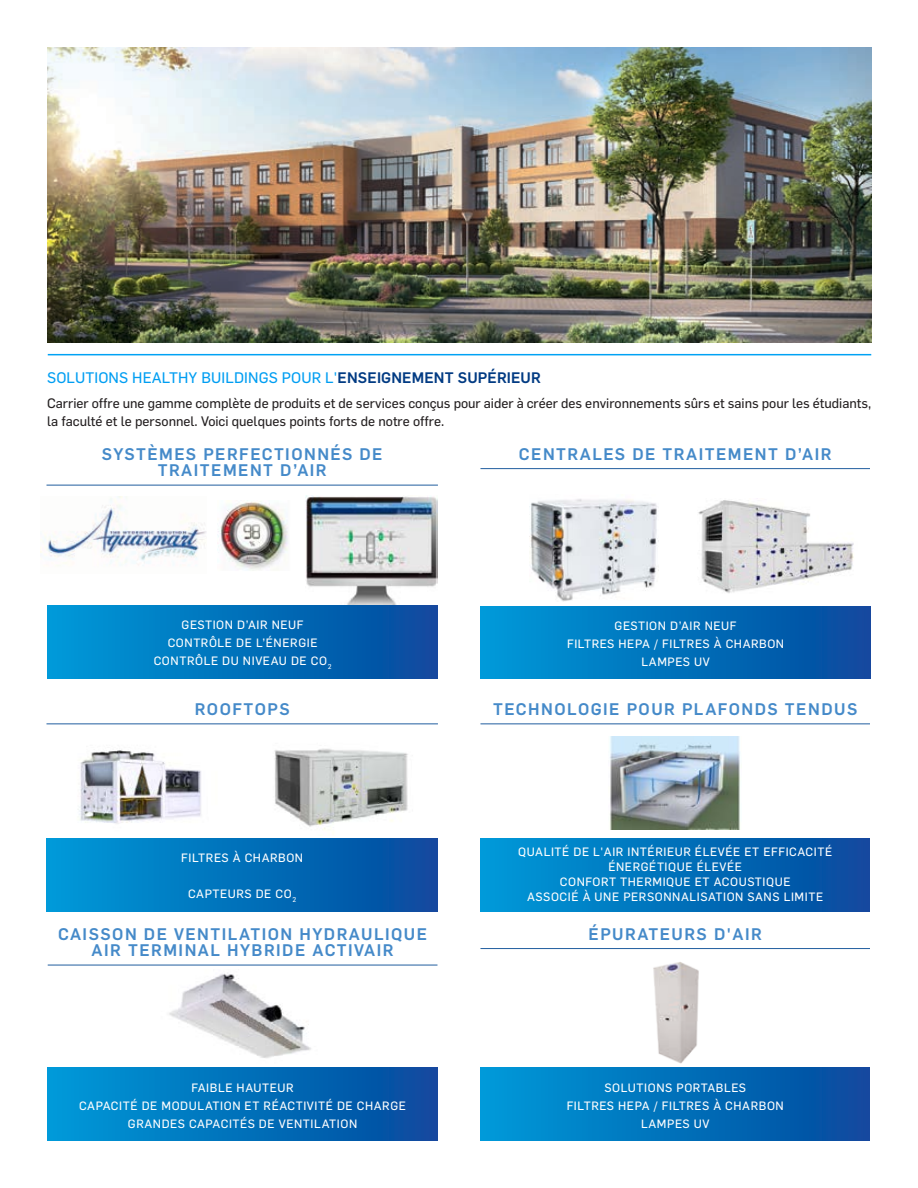
<style>
.page{position:relative;width:918px;height:1188px;background:#fff}
.page>*{position:absolute;margin:0;border:0;box-sizing:border-box;transform-origin:0 0}
.t1{font:500 16.5px/16.5px "Flama";letter-spacing:.09em;color:#458ac9;text-align:center}
.t2{font:15px "Flama Basic";letter-spacing:.01em;color:#009ef2}
.t3{font:13.5px/18px "Flama Basic";color:#231f20}
.t4{font:11.85px/18px "Flama Basic";letter-spacing:.05em;color:#fff;text-align:center}
.s1{font-family:"Flama";font-weight:500;color:#023b83}
</style>
<div class="page">
<img style="left:47px;top:47px;width:824px;height:295px">
<hr style="left:46px;top:485px;width:392px;height:1px;background:#215e9f">
<hr style="left:46px;top:723px;width:392px;height:1px;background:#215e9f">
<hr style="left:48px;top:965px;width:389px;height:1px;background:#215e9f">
<hr style="left:480px;top:468px;width:390px;height:1px;background:#215e9f">
<hr style="left:480px;top:723px;width:390px;height:1px;background:#215e9f">
<hr style="left:480px;top:948px;width:390px;height:1px;background:#215e9f">
<img style="left:218px;top:500px;width:70px;height:71px">
<img style="left:305px;top:496px;width:133px;height:109px">
<img style="left:78px;top:750px;width:123px;height:74px">
<img style="left:274px;top:748px;width:134px;height:82px">
<img style="left:610px;top:736px;width:130px;height:93px">
<img style="left:155px;top:973px;width:164px;height:95px">
<img style="left:653px;top:962px;width:46px;height:102px">
<img style="left:530px;top:499px;width:129px;height:102px">
<img style="left:698px;top:500px;width:156px;height:93px">
<div style="left:47px;top:605px;width:391px;height:73px;background:linear-gradient(to right,#009ad8,#07489d)"></div>
<svg style="left:46px;top:838px;width:392px;height:73px;background:#0171bb"></svg>
<div style="left:48px;top:1068px;width:389px;height:73px;background:linear-gradient(to right,#009ad8,#07489d)"></div>
<div style="left:480px;top:606px;width:391px;height:73px;background:linear-gradient(to right,#009ad8,#07489d)"></div>
<svg style="left:480px;top:838px;width:390px;height:73px;background:#0171ba"></svg>
<svg style="left:480px;top:1068px;width:390px;height:73px;background:#0171ba"></svg>
<hr style="left:48px;top:354px;width:823px;height:1px;background:#00a2f4">
<img style="left:41px;top:497px;width:166px;height:69px">
<p class="t2" style="left:47px;top:367px;width:495px">SOLUTIONS HEALTHY BUILDINGS POUR L'<span class="s1">ENSEIGNEMENT SUPÉRIEUR</span></p>
<p class="t3" style="left:47px;top:393px;width:826px">Carrier offre une gamme complète de produits et de services conçus pour aider à créer des environnements sûrs et sains pour les étudiants, la faculté et le personnel. Voici quelques points forts de notre offre.</p>
<h1 class="t1" style="left:102px;top:444px;width:282px">SYSTÈMES PERFECTIONNÉS DE<br>TRAITEMENT D’AIR</h1>
<h1 class="t1" style="left:519px;top:444px;width:314px">CENTRALES DE TRAITEMENT D’AIR</h1>
<p class="t4" style="left:154px;top:615px;width:179px">GESTION D’AIR NEUF<br>CONTRÔLE DE L’ÉNERGIE<br>CONTRÔLE DU NIVEAU DE CO<sub>2</sub></p>
<h1 class="t1" style="left:195px;top:700px;width:96px">ROOFTOPS</h1>
<p class="t4" style="left:181px;top:848px;width:123px">FILTRES À CHARBON</p>
<p class="t4" style="left:188px;top:884px;width:109px">CAPTEURS DE CO<sub>2</sub></p>
<h1 class="t1" style="left:58px;top:924px;width:371px">CAISSON DE VENTILATION HYDRAULIQUE<br>AIR TERMINAL HYBRIDE ACTIVAIR</h1>
<p class="t4" style="left:79px;top:1078px;width:328px">FAIBLE HAUTEUR<br>CAPACITÉ DE MODULATION ET RÉACTIVITÉ DE CHARGE<br>GRANDES CAPACITÉS DE VENTILATION</p>
<p class="t4" style="left:567px;top:616px;width:219px">GESTION D’AIR NEUF<br>FILTRES HEPA / FILTRES À CHARBON<br>LAMPES UV</p>
<h1 class="t1" style="left:493px;top:700px;width:366px">TECHNOLOGIE POUR PLAFONDS TENDUS</h1>
<p class="t4" style="left:518px;top:844px;width:315px;line-height:15px">QUALITÉ DE L'AIR INTÉRIEUR ÉLEVÉE ET EFFICACITÉ ÉNERGÉTIQUE ÉLEVÉE<br>CONFORT THERMIQUE ET ACOUSTIQUE<br>ASSOCIÉ À UNE PERSONNALISATION SANS LIMITE</p>
<h1 class="t1" style="left:589px;top:924px;width:175px">ÉPURATEURS D'AIR</h1>
<p class="t4" style="left:567px;top:1078px;width:219px">SOLUTIONS PORTABLES<br>FILTRES HEPA / FILTRES À CHARBON<br>LAMPES UV</p>
</div>
